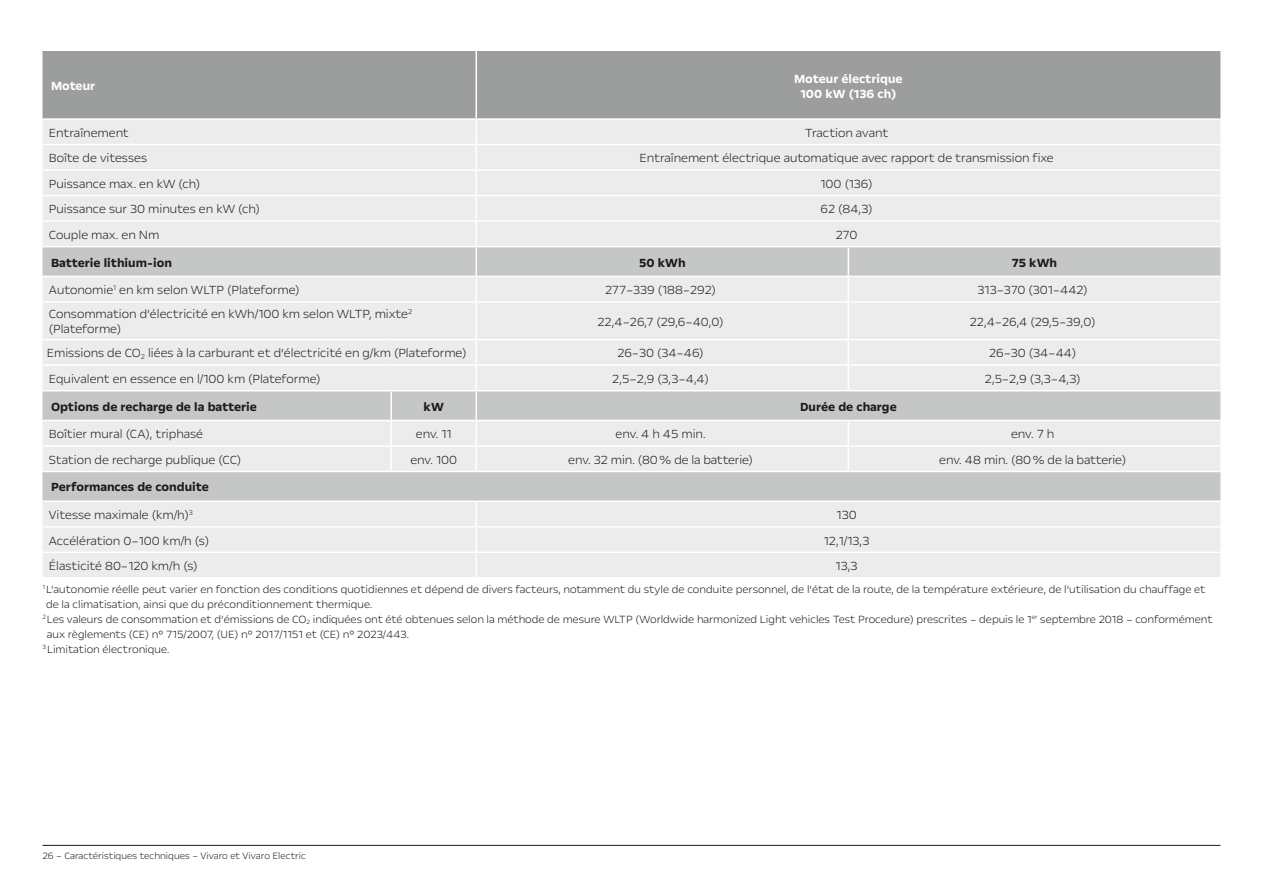
<style>
.page{position:relative;width:1263px;height:893px;background:#fff}
.page>*{position:absolute;margin:0;border:0;box-sizing:border-box;transform-origin:0 0}
.t1{font:300 13.5px/15px "Opel Next";color:#1a1a18}
.t2{font:700 13.5px/27.6px "Opel Next";color:#1a1a18}
.t3{font:700 13.5px/15px "Opel Next";color:#fff;text-align:center}
.t4{font:300 12px "Opel Next";color:#1a1a18}
.t5{font:300 10.5px "Opel Next";color:#1a1a18}
.s1{font-weight:300}
.s2{font-size:6.9px}
</style>
<div class="page">
<hr style="left:43px;top:845px;width:1177px;height:1px;background:#1a1a18">
<div style="left:43px;top:51px;width:1177px;height:67px;background:#9c9d9d"></div>
<div style="left:43px;top:120px;width:1177px;height:457px;background:#ececed"></div>
<svg style="left:43px;top:247px;width:1177px;height:253px;background:#dededf"></svg>
<hr style="left:475px;top:51px;width:2px;height:67px;background:#fff">
<hr style="left:475px;top:120px;width:2px;height:24px;background:#fff">
<hr style="left:43px;top:144px;width:348px;height:1px;background:#fff">
<hr style="left:391px;top:144px;width:85px;height:1px;background:#fff">
<hr style="left:476px;top:144px;width:372px;height:1px;background:#fff">
<hr style="left:475px;top:145px;width:2px;height:24px;background:#fff">
<hr style="left:848px;top:144px;width:372px;height:1px;background:#fff">
<hr style="left:43px;top:169px;width:348px;height:2px;background:#fff">
<hr style="left:391px;top:169px;width:85px;height:2px;background:#fff">
<hr style="left:476px;top:169px;width:372px;height:2px;background:#fff">
<hr style="left:475px;top:171px;width:2px;height:24px;background:#fff">
<hr style="left:848px;top:169px;width:372px;height:2px;background:#fff">
<hr style="left:43px;top:195px;width:348px;height:1px;background:#fff">
<hr style="left:391px;top:195px;width:85px;height:1px;background:#fff">
<hr style="left:476px;top:195px;width:372px;height:1px;background:#fff">
<hr style="left:475px;top:196px;width:2px;height:24px;background:#fff">
<hr style="left:848px;top:195px;width:372px;height:1px;background:#fff">
<hr style="left:43px;top:220px;width:348px;height:2px;background:#fff">
<hr style="left:391px;top:220px;width:85px;height:2px;background:#fff">
<hr style="left:476px;top:220px;width:372px;height:2px;background:#fff">
<hr style="left:475px;top:222px;width:2px;height:24px;background:#fff">
<hr style="left:848px;top:220px;width:372px;height:2px;background:#fff">
<hr style="left:43px;top:246px;width:348px;height:1px;background:#fff">
<hr style="left:391px;top:246px;width:85px;height:1px;background:#fff">
<hr style="left:476px;top:246px;width:372px;height:1px;background:#fff">
<hr style="left:475px;top:247px;width:2px;height:29px;background:#fff">
<hr style="left:848px;top:246px;width:372px;height:1px;background:#fff">
<hr style="left:43px;top:276px;width:348px;height:1px;background:#fff">
<hr style="left:391px;top:276px;width:85px;height:1px;background:#fff">
<hr style="left:476px;top:276px;width:372px;height:1px;background:#fff">
<hr style="left:475px;top:277px;width:2px;height:24px;background:#fff">
<hr style="left:848px;top:276px;width:372px;height:1px;background:#fff">
<svg style="left:848px;top:247px;width:1px;height:54px"></svg>
<hr style="left:43px;top:301px;width:348px;height:2px;background:#fff">
<hr style="left:391px;top:301px;width:85px;height:2px;background:#fff">
<hr style="left:476px;top:301px;width:372px;height:2px;background:#fff">
<hr style="left:475px;top:303px;width:2px;height:36px;background:#fff">
<hr style="left:848px;top:301px;width:372px;height:2px;background:#fff">
<hr style="left:848px;top:303px;width:1px;height:36px;background:#fff">
<hr style="left:43px;top:339px;width:348px;height:1px;background:#fff">
<hr style="left:391px;top:339px;width:85px;height:1px;background:#fff">
<hr style="left:476px;top:339px;width:372px;height:1px;background:#fff">
<hr style="left:475px;top:340px;width:2px;height:24px;background:#fff">
<hr style="left:848px;top:339px;width:372px;height:1px;background:#fff">
<hr style="left:43px;top:364px;width:348px;height:2px;background:#fff">
<hr style="left:391px;top:364px;width:85px;height:2px;background:#fff">
<hr style="left:476px;top:364px;width:372px;height:2px;background:#fff">
<hr style="left:475px;top:366px;width:2px;height:24px;background:#fff">
<hr style="left:848px;top:364px;width:372px;height:2px;background:#fff">
<svg style="left:848px;top:340px;width:1px;height:50px"></svg>
<hr style="left:43px;top:390px;width:348px;height:1px;background:#fff">
<hr style="left:391px;top:390px;width:85px;height:1px;background:#fff">
<hr style="left:390px;top:391px;width:2px;height:29px;background:#fff">
<hr style="left:476px;top:390px;width:372px;height:1px;background:#fff">
<hr style="left:475px;top:391px;width:2px;height:29px;background:#fff">
<hr style="left:848px;top:390px;width:372px;height:1px;background:#fff">
<hr style="left:43px;top:420px;width:348px;height:1px;background:#fff">
<hr style="left:391px;top:420px;width:85px;height:1px;background:#fff">
<hr style="left:390px;top:421px;width:2px;height:24px;background:#fff">
<hr style="left:476px;top:420px;width:372px;height:1px;background:#fff">
<hr style="left:475px;top:421px;width:2px;height:24px;background:#fff">
<hr style="left:848px;top:420px;width:372px;height:1px;background:#fff">
<hr style="left:43px;top:445px;width:348px;height:2px;background:#fff">
<hr style="left:391px;top:445px;width:85px;height:2px;background:#fff">
<hr style="left:390px;top:447px;width:2px;height:24px;background:#fff">
<hr style="left:476px;top:445px;width:372px;height:2px;background:#fff">
<hr style="left:475px;top:447px;width:2px;height:24px;background:#fff">
<hr style="left:848px;top:445px;width:372px;height:2px;background:#fff">
<svg style="left:848px;top:421px;width:1px;height:50px"></svg>
<hr style="left:43px;top:471px;width:348px;height:1px;background:#fff">
<hr style="left:391px;top:471px;width:85px;height:1px;background:#fff">
<hr style="left:476px;top:471px;width:372px;height:1px;background:#fff">
<hr style="left:848px;top:471px;width:372px;height:1px;background:#fff">
<hr style="left:43px;top:500px;width:348px;height:2px;background:#fff">
<hr style="left:391px;top:500px;width:85px;height:2px;background:#fff">
<hr style="left:476px;top:500px;width:372px;height:2px;background:#fff">
<hr style="left:475px;top:502px;width:2px;height:24px;background:#fff">
<hr style="left:848px;top:500px;width:372px;height:2px;background:#fff">
<hr style="left:43px;top:526px;width:348px;height:1px;background:#fff">
<hr style="left:391px;top:526px;width:85px;height:1px;background:#fff">
<hr style="left:476px;top:526px;width:372px;height:1px;background:#fff">
<hr style="left:475px;top:527px;width:2px;height:24px;background:#fff">
<hr style="left:848px;top:526px;width:372px;height:1px;background:#fff">
<hr style="left:43px;top:551px;width:348px;height:2px;background:#fff">
<hr style="left:391px;top:551px;width:85px;height:2px;background:#fff">
<hr style="left:476px;top:551px;width:372px;height:2px;background:#fff">
<hr style="left:475px;top:553px;width:2px;height:24px;background:#fff">
<hr style="left:848px;top:551px;width:372px;height:2px;background:#fff">
<p class="t3" style="left:51px;top:78px;width:46px">Moteur</p>
<p class="t3" style="left:794px;top:71px;width:110px">Moteur électrique<br>100 kW (136 ch)</p>
<p class="t1" style="left:49px;top:125px;width:81px">Entraînement</p>
<p class="t1" style="left:805px;top:125px;width:85px">Traction avant</p>
<p class="t1" style="left:49px;top:150px;width:100px">Boîte de vitesses</p>
<p class="t1" style="left:639px;top:150px;width:416px">Entraînement électrique automatique avec rapport de transmission fixe</p>
<p class="t1" style="left:49px;top:176px;width:153px">Puissance max. en kW (ch)</p>
<p class="t1" style="left:820px;top:176px;width:54px">100 (136)</p>
<p class="t1" style="left:49px;top:201px;width:213px">Puissance sur 30 minutes en kW (ch)</p>
<p class="t1" style="left:821px;top:201px;width:53px">62 (84,3)</p>
<p class="t1" style="left:49px;top:227px;width:112px">Couple max. en Nm</p>
<p class="t1" style="left:836px;top:227px;width:23px">270</p>
<p class="t2" style="left:51px;top:249px;width:122px">Batterie lithium-ion</p>
<p class="t2" style="left:639px;top:249px;width:48px">50 kWh</p>
<p class="t2" style="left:1012px;top:249px;width:47px">75 kWh</p>
<p class="t1" style="left:49px;top:282px;width:252px">Autonomie<sup>1</sup> en km selon WLTP (Plateforme)</p>
<p class="t1" style="left:605px;top:282px;width:112px">277–339 (188–292)</p>
<p class="t1" style="left:977px;top:282px;width:112px">313–370 (301–442)</p>
<p class="t1" style="left:49px;top:306px;width:365px">Consommation d’électricité en kWh/100 km selon WLTP, mixte<sup>2 </sup>(Plateforme)</p>
<p class="t1" style="left:598px;top:314px;width:127px">22,4–26,7 (29,6–40,0)</p>
<p class="t1" style="left:970px;top:314px;width:127px">22,4–26,4 (29,5–39,0)</p>
<p class="t1" style="left:47px;top:345px;width:421px">Emissions de CO<sub>2</sub> liées à la carburant et d’électricité en g/km (Plateforme)</p>
<p class="t1" style="left:617px;top:345px;width:88px">26–30 (34–46)</p>
<p class="t1" style="left:989px;top:345px;width:89px">26–30 (34–44)</p>
<p class="t1" style="left:49px;top:371px;width:273px">Equivalent en essence en l/100 km (Plateforme)</p>
<p class="t1" style="left:612px;top:371px;width:98px">2,5–2,9 (3,3–4,4)</p>
<p class="t1" style="left:985px;top:371px;width:97px">2,5–2,9 (3,3–4,3)</p>
<p class="t2" style="left:51px;top:393px;width:207px">Options de recharge de la batterie</p>
<p class="t2" style="left:424px;top:393px;width:22px">kW</p>
<p class="t2" style="left:800px;top:393px;width:98px">Durée de charge</p>
<p class="t1" style="left:49px;top:426px;width:156px">Boîtier mural (CA), triphasé</p>
<p class="t1" style="left:416px;top:426px;width:37px">env. 11</p>
<p class="t1" style="left:616px;top:426px;width:91px">env. 4 h 45 min.</p>
<p class="t1" style="left:1011px;top:426px;width:45px">env. 7 h</p>
<p class="t1" style="left:49px;top:452px;width:194px">Station de recharge publique (CC)</p>
<p class="t1" style="left:410px;top:452px;width:48px">env. 100</p>
<p class="t1" style="left:568px;top:452px;width:186px">env. 32 min. (80% de la batterie)</p>
<p class="t1" style="left:939px;top:452px;width:189px">env. 48 min. (80% de la batterie)</p>
<p class="t2" style="left:49px;top:473px;width:161px">Performances de conduite<br><span class="s1">Vitesse maximale (km/h)</span><sup>3</sup></p>
<p class="t1" style="left:836px;top:507px;width:22px">130</p>
<p class="t1" style="left:49px;top:532px;width:162px">Accélération 0–100 km/h (s)</p>
<p class="t1" style="left:824px;top:532px;width:47px">12,1/13,3</p>
<p class="t1" style="left:49px;top:558px;width:150px">Élasticité 80–120 km/h (s)</p>
<p class="t1" style="left:836px;top:558px;width:24px">13,3</p>
<p class="t4" style="left:43px;top:582px;width:1164px"><sup>1</sup> L’autonomie réelle peut varier en fonction des conditions quotidiennes et dépend de divers facteurs, notamment du style de conduite personnel, de l’état de la route, de la température extérieure, de l’utilisation du chauffage et</p>
<p class="t4" style="left:46px;top:597px;width:328px">de la climatisation, ainsi que du préconditionnement thermique.</p>
<p class="t4" style="left:43px;top:612px;width:1171px"><sup>2</sup> Les valeurs de consommation et d’émissions de CO<span class="s2">2</span> indiquées ont été obtenues selon la méthode de mesure WLTP (Worldwide harmonized Light vehicles Test Procedure) prescrites – depuis le 1<sup>er</sup> septembre 2018 – conformément</p>
<p class="t4" style="left:47px;top:627px;width:364px">aux règlements (CE) n° 715/2007, (UE) n° 2017/1151 et (CE) n° 2023/443.</p>
<p class="t4" style="left:43px;top:642px;width:128px"><sup>3</sup> Limitation électronique.</p>
<p class="t5" style="left:43px;top:849px;width:265px">26 – Caractéristiques techniques – Vivaro et Vivaro Electric</p>
</div>
